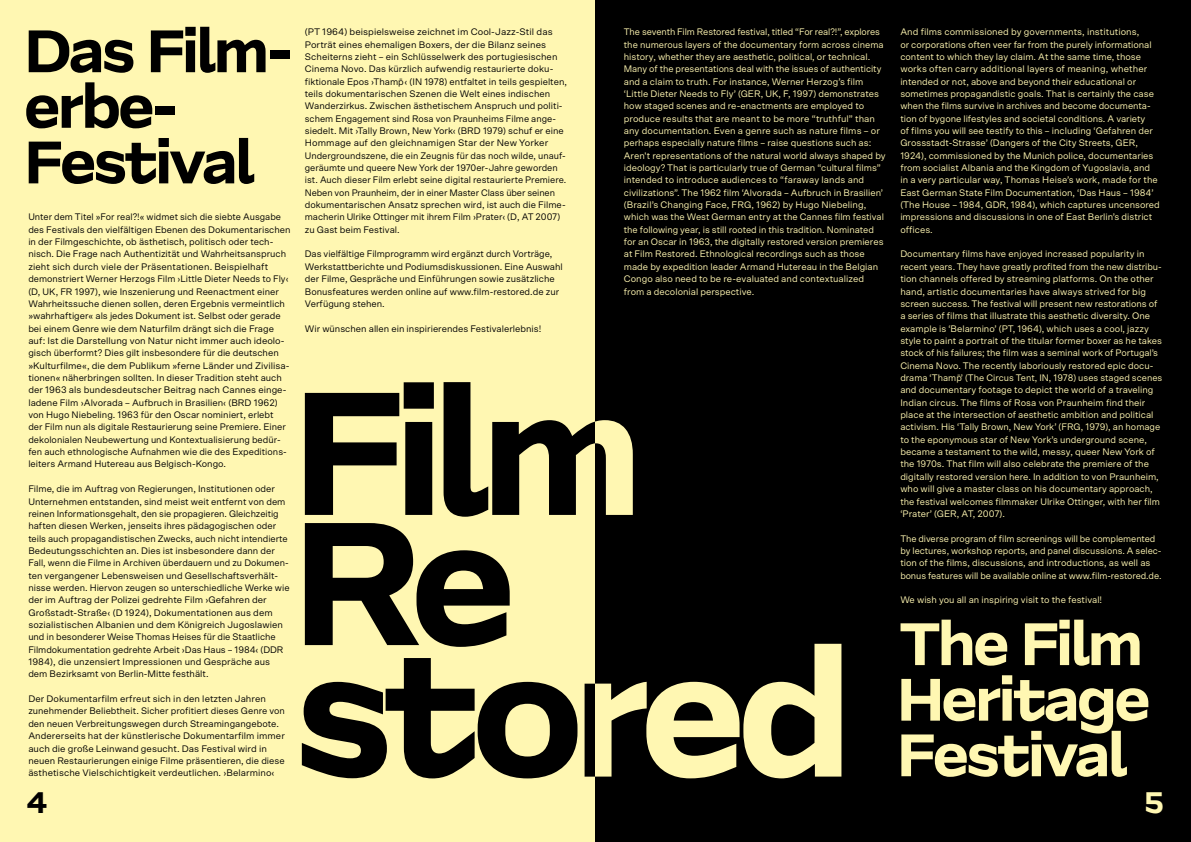
<style>
.page{position:relative;width:1191px;height:842px;background:#fff7b2}
.page>*{position:absolute;margin:0;border:0;box-sizing:border-box;transform-origin:0 0}
.t1{font:700 179.4px/130.8px "Frequenz";letter-spacing:-.055em;color:#000}
.t2{font:700 61.4px/55.6px "Frequenz";letter-spacing:-.045em;color:#fff7b2}
.t3{font:700 61.4px/55.6px "Frequenz";letter-spacing:-.045em;color:#000}
.t4{font:700 31px "Frequenz";color:#000}
.t5{font:700 31px "Frequenz";color:#fff7b2}
.t6{font:9.5px/12.4px "Scto Grotesk A";color:#000}
.t7{font:9.5px/12.3px "Scto Grotesk A";color:#fff7b2}
</style>
<div class="page">
<div style="left:595px;top:0;width:596px;height:842px;background:#000"></div>
<h2 class="t3" style="left:24px;top:22px;width:270px">Das Film&shy;erbe-<br>Festival</h2>
<p class="t6" style="left:305px;top:26px;width:264px">(PT 1964) beispielsweise zeichnet im Cool-Jazz-Stil das Porträt eines ehemaligen Boxers, der die Bilanz seines Scheiterns zieht – ein Schlüsselwerk des portugiesischen Cinema Novo. Das kürzlich aufwendig restaurierte doku&shy;fiktionale Epos ›Thamp¯ ‹ (IN 1978) entfaltet in teils gespielten, teils dokumentarischen Szenen die Welt eines indischen Wanderzirkus. Zwischen ästhetischem Anspruch und politi&shy;schem Engagement sind Rosa von Praunheims Filme ange&shy;siedelt. Mit ›Tally Brown, New York‹ (BRD 1979) schuf er eine Hommage auf den gleichnamigen Star der New Yorker Undergroundszene, die ein Zeugnis für das noch wilde, unauf&shy;geräumte und queere New York der 1970er-Jahre geworden ist. Auch dieser Film erlebt seine digital restaurierte Premiere.<br>Neben von Praunheim, der in einer Master Class über seinen dokumentarischen Ansatz sprechen wird, ist auch die Filme&shy;macherin Ulrike Ottinger mit ihrem Film ›Prater‹ (D, AT 2007) zu Gast beim Festival.</p>
<p class="t6" style="left:305px;top:248px;width:259px">Das vielfältige Filmprogramm wird ergänzt durch Vorträge, Werkstattberichte und Podiumsdiskussionen. Eine Auswahl der Filme, Gespräche und Einführungen sowie zusätzliche Bonusfeatures werden online auf www.film-restored.de zur Verfügung stehen.</p>
<p class="t6" style="left:305px;top:322px;width:238px">Wir wünschen allen ein inspirierendes Festivalerlebnis!</p>
<p class="t7" style="left:624px;top:26px;width:263px">The seventh Film Restored festival, titled “For real?!”, explores the numerous layers of the documentary form across cinema history, whether they are aesthetic, political, or technical.<br>Many of the presentations deal with the issues of authenticity and a claim to truth. For instance, Werner Herzog’s film ‘Little Dieter Needs to Fly’ (GER, UK, F, 1997) demonstrates how staged scenes and re-enactments are employed to produce results that are meant to be more “truthful” than any documentation. Even a genre such as nature films – or perhaps especially nature films – raise questions such as:<br>Aren't representations of the natural world always shaped by ideology? That is particularly true of German “cultural films” intended to introduce audiences to “faraway lands and civilizations”. The 1962 film ‘Alvorada – Aufbruch in Brasilien’ (Brazil’s Changing Face, FRG, 1962) by Hugo Niebeling, which was the West German entry at the Cannes film festival the following year, is still rooted in this tradition. Nominated for an Oscar in 1963, the digitally restored version premieres at Film Restored. Ethnological recordings such as those made by expedition leader Armand Hutereau in the Belgian Congo also need to be re-evaluated and contextualized from a decolonial perspective.</p>
<p class="t6" style="left:28px;top:211px;width:264px">Unter dem Titel »For real?!« widmet sich die siebte Ausgabe des Festivals den vielfältigen Ebenen des Dokumentarischen in der Filmgeschichte, ob ästhetisch, politisch oder tech&shy;nisch. Die Frage nach Authentizität und Wahrheitsanspruch zieht sich durch viele der Präsentationen. Beispielhaft demonstriert Werner Herzogs Film ›Little Dieter Needs to Fly‹ (D, UK, FR 1997), wie Inszenierung und Reenactment einer Wahrheitssuche dienen sollen, deren Ergebnis vermeintlich »wahrhaftiger« als jedes Dokument ist. Selbst oder gerade bei einem Genre wie dem Naturfilm drängt sich die Frage auf: Ist die Darstellung von Natur nicht immer auch ideolo&shy;gisch überformt? Dies gilt insbesondere für die deutschen »Kulturfilme«, die dem Publikum »ferne Länder und Zivilisa&shy;tionen« näherbringen sollten. In dieser Tradition steht auch der 1963 als bundesdeutscher Beitrag nach Cannes einge&shy;ladene Film ›Alvorada – Aufbruch in Brasilien‹ (BRD 1962) von Hugo Niebeling. 1963 für den Oscar nominiert, erlebt<br>der Film nun als digitale Restaurierung seine Premiere. Einer dekolonialen Neubewertung und Kontextualisierung bedür&shy;fen auch ethnologische Aufnahmen wie die des Expeditions&shy;leiters Armand Hutereau aus Belgisch-Kongo.</p>
<p class="t6" style="left:28px;top:483px;width:263px">Filme, die im Auftrag von Regierungen, Institutionen oder Unternehmen entstanden, sind meist weit entfernt von dem reinen Informationsgehalt, den sie propagieren. Gleichzeitig haften diesen Werken, jenseits ihres pädagogischen oder teils auch propagandistischen Zwecks, auch nicht intendierte Bedeutungsschichten an. Dies ist insbesondere dann der Fall, wenn die Filme in Archiven überdauern und zu Dokumen&shy;ten vergangener Lebensweisen und Gesellschaftsverhält&shy;nisse werden. Hiervon zeugen so unterschiedliche Werke wie der im Auftrag der Polizei gedrehte Film ›Gefahren der Großstadt-Straße‹ (D 1924), Dokumentationen aus dem sozialistischen Albanien und dem Königreich Jugoslawien und in besonderer Weise Thomas Heises für die Staatliche Filmdokumentation gedrehte Arbeit ›Das Haus – 1984‹ (DDR 1984), die unzensiert Impressionen und Gespräche aus dem Bezirksamt von Berlin-Mitte festhält.</p>
<p class="t6" style="left:28px;top:692px;width:258px">Der Dokumentarfilm erfreut sich in den letzten Jahren zunehmender Beliebtheit. Sicher profitiert dieses Genre von den neuen Verbreitungswegen durch Streamingangebote.<br>Andererseits hat der künstlerische Dokumentarfilm immer auch die große Leinwand gesucht. Das Festival wird in neuen Restaurierungen einige Filme präsentieren, die diese ästhetische Vielschichtigkeit verdeutlichen. ›Belarmino‹</p>
<h1 class="t1" style="left:291px;top:385px;width:563px">Film<br>Re stored</h1>
<h3 class="t4" style="left:27px;top:779px;width:22px">4</h3>
<p class="t7" style="left:900px;top:26px;width:261px">And films commissioned by governments, institutions,<br>or corporations often veer far from the purely informational content to which they lay claim. At the same time, those works often carry additional layers of meaning, whether intended or not, above and beyond their educational or sometimes propagandistic goals. That is certainly the case when the films survive in archives and become documenta&shy;tion of bygone lifestyles and societal conditions. A variety<br>of films you will see testify to this – including ‘Gefahren der Grossstadt-Strasse’ (Dangers of the City Streets, GER, 1924), commissioned by the Munich police, documentaries from socialist Albania and the Kingdom of Yugoslavia, and in a very particular way, Thomas Heise’s work, made for the East German State Film Documentation, ‘Das Haus – 1984’ (The House – 1984, GDR, 1984), which captures uncensored impressions and discussions in one of East Berlin’s district offices.</p>
<p class="t7" style="left:900px;top:248px;width:263px">Documentary films have enjoyed increased popularity in recent years. They have greatly profited from the new distribu&shy;tion channels offered by streaming platforms. On the other hand, artistic documentaries have always strived for big screen success. The festival will present new restorations of a series of films that illustrate this aesthetic diversity. One example is ‘Belarmino’ (PT, 1964), which uses a cool, jazzy style to paint a portrait of the titular former boxer as he takes stock of his failures; the film was a seminal work of Portugal’s Cinema Novo. The recently laboriously restored epic docu&shy;drama ‘Thamp¯’ (The Circus Tent, IN, 1978) uses staged scenes and documentary footage to depict the world of a traveling Indian circus. The films of Rosa von Praunheim find their place at the intersection of aesthetic ambition and political activism. His ‘Tally Brown, New York’ (FRG, 1979), an homage to the eponymous star of New York’s underground scene, became a testament to the wild, messy, queer New York of the 1970s. That film will also celebrate the premiere of the digitally restored version here. In addition to von Praunheim, who will give a master class on his documentary approach, the festival welcomes filmmaker Ulrike Ottinger, with her film ‘Prater’ (GER, AT, 2007).</p>
<p class="t7" style="left:900px;top:532px;width:263px">The diverse program of film screenings will be complemented by lectures, workshop reports, and panel discussions. A selec-- tion of the films, discussions, and introductions, as well as bonus features will be available online at www.film-restored.de.</p>
<p class="t7" style="left:900px;top:594px;width:203px">We wish you all an inspiring visit to the festival!</p>
<h2 class="t2" style="left:896px;top:615px;width:255px">The Film<br>Heritage<br>Festival</h2>
<h3 class="t5" style="left:1144px;top:779px;width:21px">5</h3>
</div>
